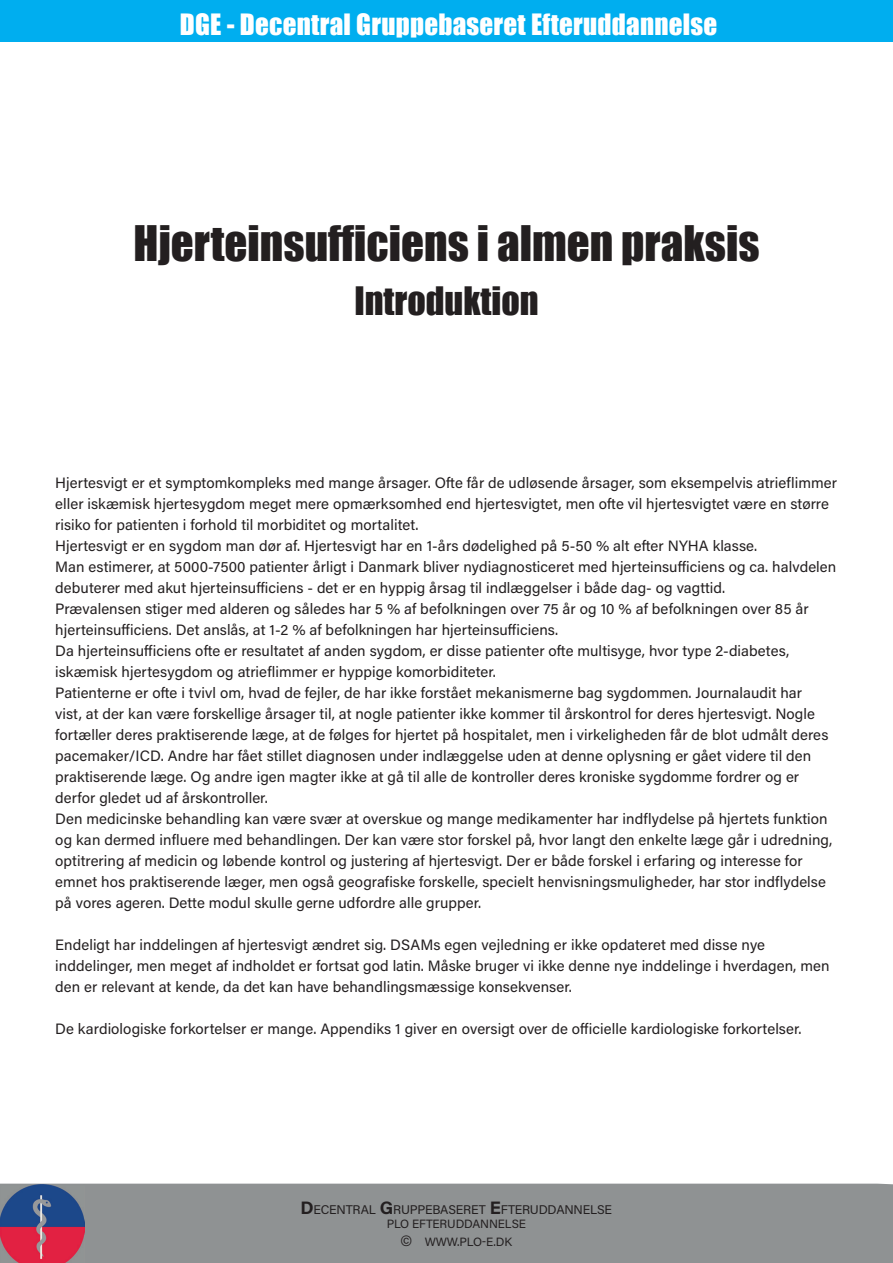
<style>
.page{position:relative;width:893px;height:1263px;background:#fff}
.page>*{position:absolute;margin:0;border:0;box-sizing:border-box;transform-origin:0 0}
.t1{font:45px "Impact";color:#231f20}
.t2{font:36px "Impact";color:#231f20}
.t3{font:27px "Impact";letter-spacing:.01em;color:#fff}
.t4{font:15px/21px "Acumin Pro";letter-spacing:.005em;color:#231f20}
.t5{font:12.6px "Acumin Pro";letter-spacing:-.02em;color:#231f20}
.t6{font:12px/18px "Acumin Pro";letter-spacing:-.015em;color:#231f20;text-align:center}
.s1{font-weight:700;font-size:18px}
.s2{font-size:15px}
</style>
<div class="page">
<div style="left:0;top:1183px;width:893px;height:80px;background:#8f9293"></div>
<div style="left:0;top:0;width:893px;height:41px;background:#00aeef"></div>
<img style="left:0;top:1184px;width:85px;height:79px">
<h3 class="t3" style="left:180px;top:4px;width:539px">DGE - Decentral Gruppebaseret Efteruddannelse</h3>
<h1 class="t1" style="left:133px;top:208px;width:628px">Hjerteinsufficiens i almen praksis</h1>
<h2 class="t2" style="left:354px;top:273px;width:186px">Introduktion</h2>
<p class="t4" style="left:55px;top:472px;width:783px">Hjertesvigt er et symptomkompleks med mange årsager. Ofte får de udløsende årsager, som eksempelvis atrieflimmer eller iskæmisk hjertesygdom meget mere opmærksomhed end hjertesvigtet, men ofte vil hjertesvigtet være en større risiko for patienten i forhold til morbiditet og mortalitet.<br>Hjertesvigt er en sygdom man dør af. Hjertesvigt har en 1-års dødelighed på 5-50 % alt efter NYHA klasse.<br>Man estimerer, at 5000-7500 patienter årligt i Danmark bliver nydiagnosticeret med hjerteinsufficiens og ca. halvdelen debuterer med akut hjerteinsufficiens - det er en hyppig årsag til indlæggelser i både dag- og vagttid.<br>Prævalensen stiger med alderen og således har 5 % af befolkningen over 75 år og 10 % af befolkningen over 85 år hjerteinsufficiens. Det anslås, at 1-2 % af befolkningen har hjerteinsufficiens.<br>Da hjerteinsufficiens ofte er resultatet af anden sygdom, er disse patienter ofte multisyge, hvor type 2-diabetes, iskæmisk hjertesygdom og atrieflimmer er hyppige komorbiditeter.<br>Patienterne er ofte i tvivl om, hvad de fejler, de har ikke forstået mekanismerne bag sygdommen. Journalaudit har<br>vist, at der kan være forskellige årsager til, at nogle patienter ikke kommer til årskontrol for deres hjertesvigt. Nogle fortæller deres praktiserende læge, at de følges for hjertet på hospitalet, men i virkeligheden får de blot udmålt deres pacemaker/ICD. Andre har fået stillet diagnosen under indlæggelse uden at denne oplysning er gået videre til den praktiserende læge. Og andre igen magter ikke at gå til alle de kontroller deres kroniske sygdomme fordrer og er derfor gledet ud af årskontroller.<br>Den medicinske behandling kan være svær at overskue og mange medikamenter har indflydelse på hjertets funktion og kan dermed influere med behandlingen. Der kan være stor forskel på, hvor langt den enkelte læge går i udredning, optitrering af medicin og løbende kontrol og justering af hjertesvigt. Der er både forskel i erfaring og interesse for emnet hos praktiserende læger, men også geografiske forskelle, specielt henvisningsmuligheder, har stor indflydelse på vores ageren. Dette modul skulle gerne udfordre alle grupper.</p>
<p class="t4" style="left:55px;top:934px;width:776px">Endeligt har inddelingen af hjertesvigt ændret sig. DSAMs egen vejledning er ikke opdateret med disse nye inddelinger, men meget af indholdet er fortsat god latin. Måske bruger vi ikke denne nye inddelinge i hverdagen, men den er relevant at kende, da det kan have behandlingsmæssige konsekvenser.</p>
<p class="t4" style="left:55px;top:1018px;width:748px">De kardiologiske forkortelser er mange. Appendiks 1 giver en oversigt over de officielle kardiologiske forkortelser.</p>
<p class="t5" style="left:301px;top:1201px;width:313px"><span class="s1">D</span>ECENTRAL <span class="s1">G</span>RUPPEBASERET <span class="s1">E</span>FTERUDDANNELSE</p>
<p class="t6" style="left:387px;top:1215px;width:141px">PLO EFTERUDDANNELSE <span class="s2">©</span> WWW.PLO-E.DK</p>
</div>
